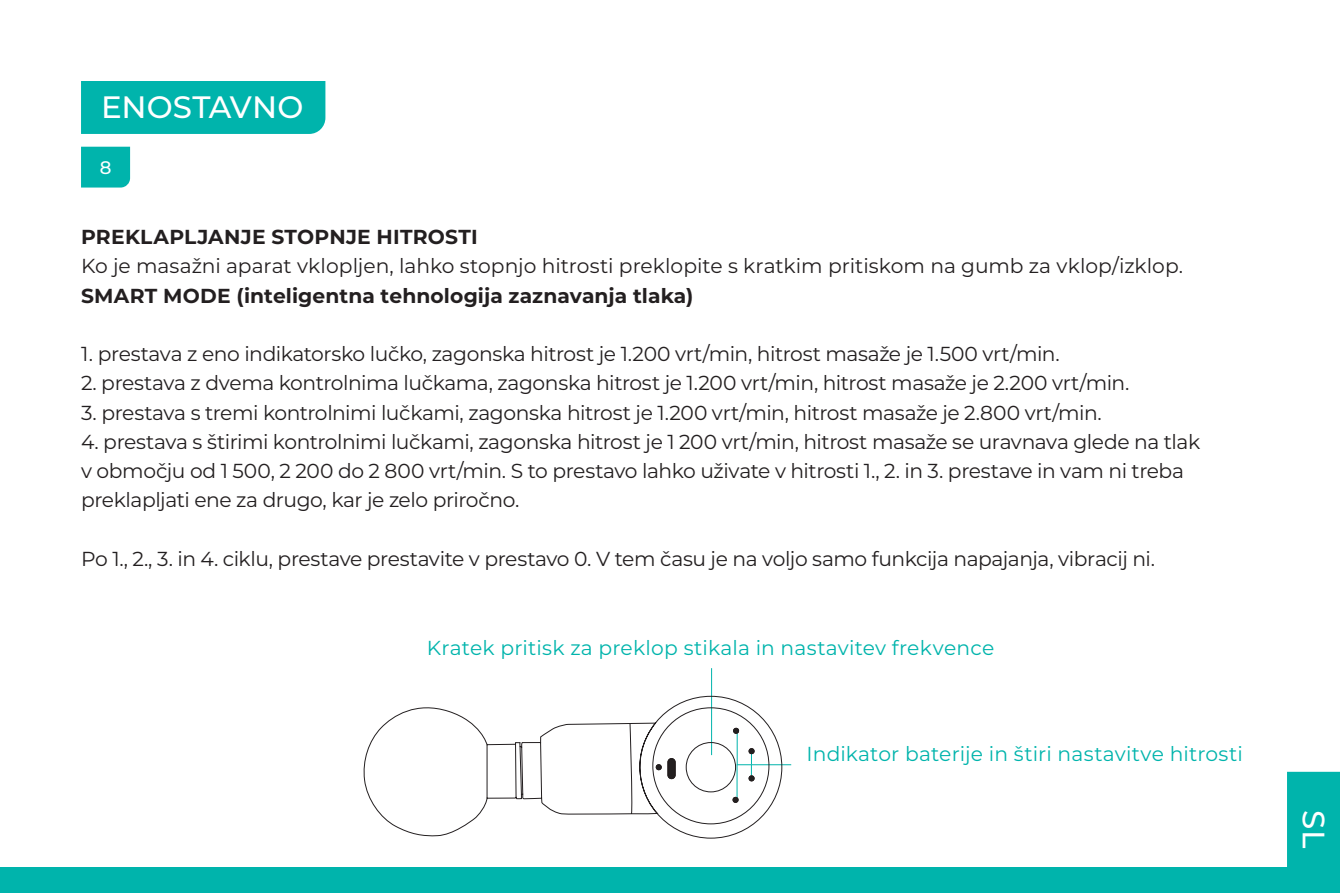
<style>
.page{position:relative;width:1340px;height:893px;background:#fff}
.page>*{position:absolute;margin:0;border:0;box-sizing:border-box;transform-origin:0 0}
.t1{font:500 30.82px "Montserrat";letter-spacing:.005em;color:#fff}
.t2{font:20.25px/29.2px "Montserrat";letter-spacing:-.02em;color:#231f20}
.t3{font:20.25px "Montserrat";color:#231f20}
.t4{font:20.25px "Montserrat";letter-spacing:.01em;color:#00b4ac}
.t5{font:700 20.25px "Montserrat";letter-spacing:.005em;color:#231f20}
.t6{font:500 18.22px "Montserrat";color:#fff}
</style>
<div class="page">
<div style="left:0;top:867px;width:1339px;height:26px;background:#00b4ac"></div>
<div style="left:81px;top:147px;width:49px;height:41px;background:#00b4ac"></div>
<div style="left:81px;top:81px;width:244px;height:53px;background:#00b4ac"></div>
<hr style="left:736px;top:764px;width:55px;height:1px;background:#00b4ac">
<hr style="left:711px;top:668px;width:1px;height:87px;background:#00b4ac">
<svg style="left:363px;top:696px;width:419px;height:143px"></svg>
<svg style="left:732px;top:727px;width:7px;height:7px"></svg>
<svg style="left:655px;top:764px;width:6px;height:7px"></svg>
<svg style="left:748px;top:748px;width:6px;height:34px"></svg>
<svg style="left:732px;top:796px;width:6px;height:7px"></svg>
<div style="left:668px;top:759px;width:7px;height:20px;background:#231f20;border-radius:4px"></div>
<div style="left:667px;top:758px;width:8px;height:21px;border:1px solid #231f20;border-radius:4px"></div>
<div style="left:1287px;top:772px;width:52px;height:95px;background:#00b4ac"></div>
<p class="t1" style="left:101px;top:86px;width:204px">ENOSTAVNO</p>
<p class="t6" style="left:100px;top:155px;width:13px">8</p>
<p class="t5" style="left:81px;top:222px;width:398px">PREKLAPLJANJE STOPNJE HITROSTI</p>
<p class="t3" style="left:81px;top:252px;width:1103px">Ko je masažni aparat vklopljen, lahko stopnjo hitrosti preklopite s kratkim pritiskom na gumb za vklop/izklop.</p>
<p class="t5" style="left:81px;top:281px;width:614px">SMART MODE (inteligentna tehnologija zaznavanja tlaka)</p>
<p class="t2" style="left:81px;top:339px;width:980px">1. prestava z eno indikatorsko lučko, zagonska hitrost je 1.200 vrt/min, hitrost masaže je 1.500 vrt/min.</p>
<p class="t2" style="left:81px;top:368px;width:1049px">2. prestava z dvema kontrolnima lučkama, zagonska hitrost je 1.200 vrt/min, hitrost masaže je 2.200 vrt/min.</p>
<p class="t2" style="left:81px;top:397px;width:1022px">3. prestava s tremi kontrolnimi lučkami, zagonska hitrost je 1.200 vrt/min, hitrost masaže je 2.800 vrt/min.</p>
<p class="t2" style="left:81px;top:426px;width:1120px">4. prestava s štirimi kontrolnimi lučkami, zagonska hitrost je 1 200 vrt/min, hitrost masaže se uravnava glede na tlak v območju od 1 500, 2 200 do 2 800 vrt/min. S to prestavo lahko uživate v hitrosti 1., 2. in 3. prestave in vam ni treba preklapljati ene za drugo, kar je zelo priročno.</p>
<p class="t2" style="left:81px;top:543px;width:1075px">Po 1., 2., 3. in 4. ciklu, prestave prestavite v prestavo 0. V tem času je na voljo samo funkcija napajanja, vibracij ni.</p>
<p class="t4" style="left:427px;top:634px;width:569px">Kratek pritisk za preklop stikala in nastavitev frekvence</p>
<p class="t4" style="left:806px;top:740px;width:438px">Indikator baterije in štiri nastavitve hitrosti</p>
<p class="t1" style="left:1335px;top:810px;width:39px;rotate:90deg">SL</p>
</div>
